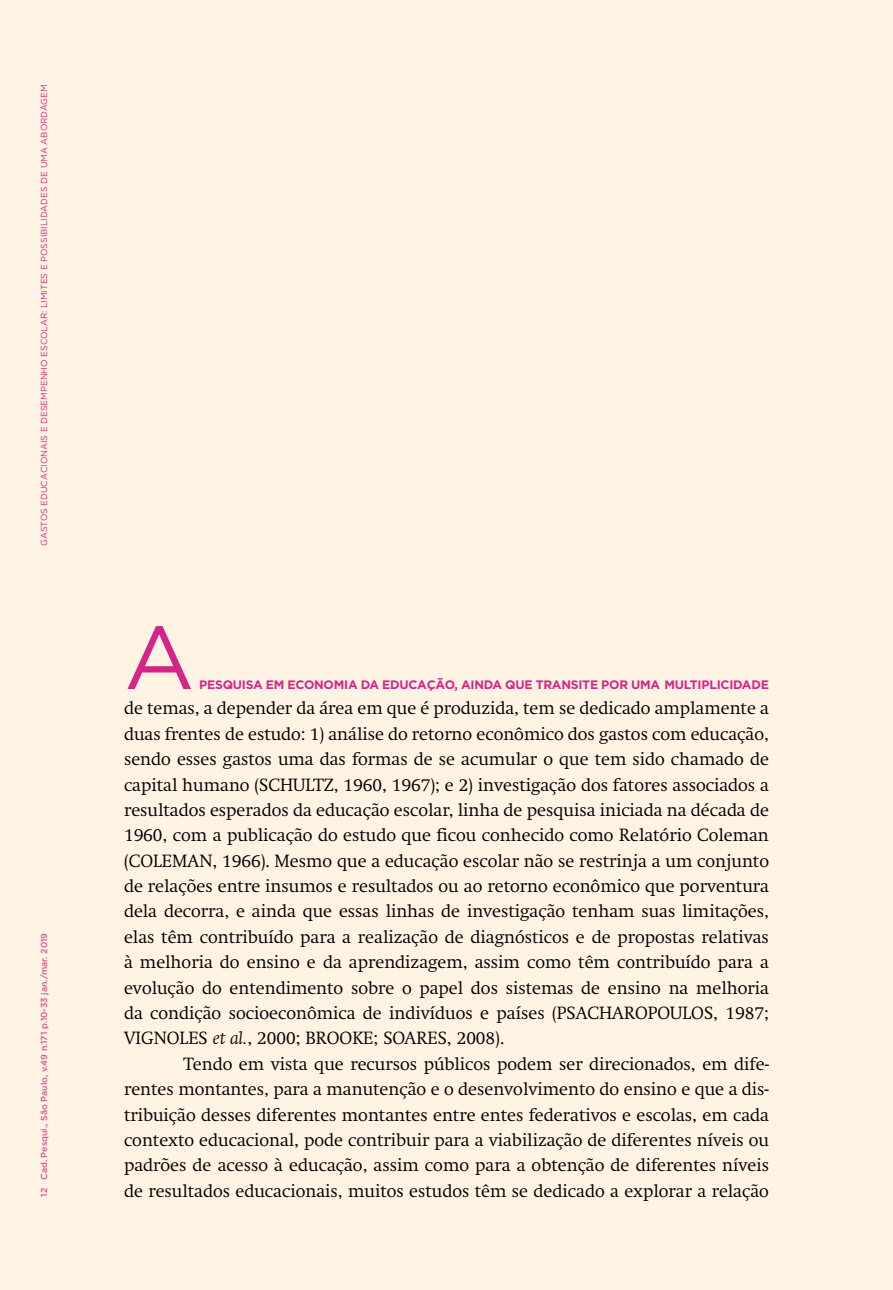
<style>
.page{position:relative;width:893px;height:1290px;background:#fff3e3}
.page>*{position:absolute;margin:0;border:0;box-sizing:border-box;transform-origin:0 0}
.t1{font:89.25px "Gotham HTF";color:#d42899}
.t2{font:300 17.5px/25.4px "Swift";color:#000;text-align:justify}
.t3{font:700 12.25px "Gotham HTF";letter-spacing:-.02em;color:#d42899}
.t4{font:8.75px "Gotham HTF";color:#d42899}
.t5{font:500 8.75px "Gotham HTF";color:#dd53ad}
.s1{font-style:italic}
</style>
<div class="page">
<p class="t4" style="left:39px;top:546px;width:463px;rotate:-90deg">GASTOS EDUCACIONAIS E DESEMPENHO ESCOLAR: LIMITES E POSSIBILIDADES DE UMA ABORDAGEM</p>
<p class="t5" style="left:39px;top:1196px;width:265px;rotate:-90deg">12 Cad. Pesqui., São Paulo, v.49 n.171 p.10-33 jan./mar. 2019</p>
<h1 class="t1" style="left:124px;top:608px;width:72px">A</h1>
<p class="t3" style="left:199px;top:678px;width:571px">PESQUISA EM ECONOMIA DA EDUCAÇÃO, AINDA QUE TRANSITE POR UMA MULTIPLICIDADE</p>
<p class="t2" style="left:124px;top:696px;width:646px">de temas, a depender da área em que é produzida, tem se dedicado amplamente a duas frentes de estudo: 1) análise do retorno econômico dos gastos com educação, sendo esses gastos uma das formas de se acumular o que tem sido chamado de capital humano (SCHULTZ, 1960, 1967); e 2) investigação dos fatores associados a resultados esperados da educação escolar, linha de pesquisa iniciada na década de 1960, com a publicação do estudo que ficou conhecido como Relatório Coleman (COLEMAN, 1966). Mesmo que a educação escolar não se restrinja a um conjunto de relações entre insumos e resultados ou ao retorno econômico que porventura dela decorra, e ainda que essas linhas de investigação tenham suas limitações, elas têm contribuído para a realização de diagnósticos e de propostas relativas à melhoria do ensino e da aprendizagem, assim como têm contribuído para a evolução do entendimento sobre o papel dos sistemas de ensino na melhoria da condição socioeconômica de indivíduos e países (PSACHAROPOULOS, 1987; VIGNOLES <span class="s1">et al.</span>, 2000; BROOKE; SOARES, 2008).</p>
<p class="t2" style="left:124px;top:1051px;width:646px;text-indent:60px">Tendo em vista que recursos públicos podem ser direcionados, em dife&shy;rentes montantes, para a manutenção e o desenvolvimento do ensino e que a dis&shy;tribuição desses diferentes montantes entre entes federativos e escolas, em cada contexto educacional, pode contribuir para a viabilização de diferentes níveis ou padrões de acesso à educação, assim como para a obtenção de diferentes níveis de resultados educacionais, muitos estudos têm se dedicado a explorar a relação</p>
</div>
